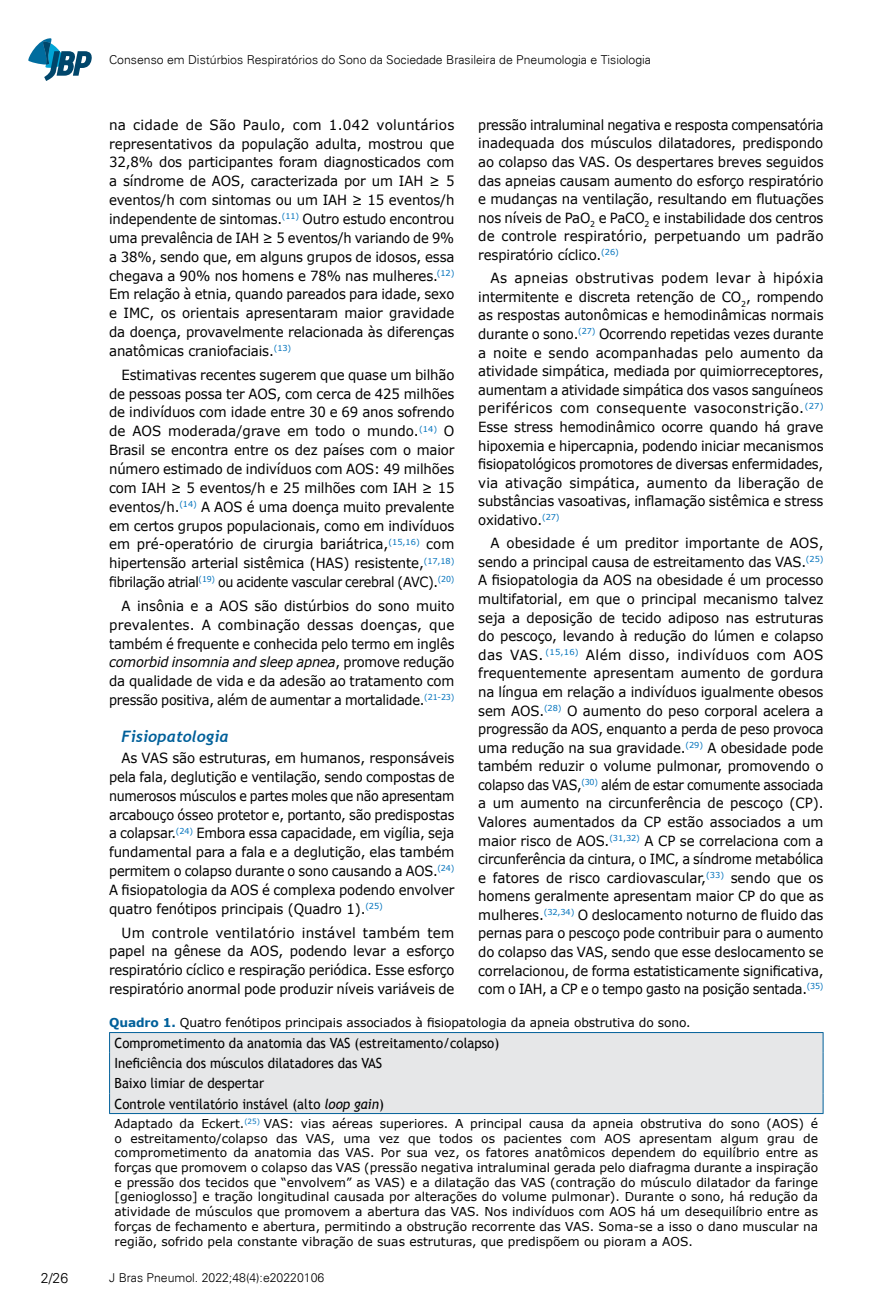
<style>
.page{position:relative;width:893px;height:1315px;background:#fff}
.page>*{position:absolute;margin:0;border:0;box-sizing:border-box;transform-origin:0 0}
.t1{font:italic 700 15.75px "Trebuchet";color:#01609a}
.t2{font:14px/18.9px "Verdana";letter-spacing:-.01em;color:#000;text-align:justify}
.t3{font:14px/18.9px "Verdana";letter-spacing:-.01em;color:#000;text-align:justify;scale:.95 1}
.t4{font:14px/18.6px "Verdana";letter-spacing:-.01em;color:#000;text-align:justify;scale:.96 1}
.t5{font:14px/18.6px "Verdana";letter-spacing:-.01em;color:#000;text-align:justify;scale:.92 1}
.t6{font:14px/20.3px "Trebuchet MS";color:#000;scale:.94 1}
.t7{font:300 14px "Univers";color:#000}
.t8{font:12.25px/14.7px "Verdana";letter-spacing:-.01em;color:#000;text-align:justify}
.t9{font:300 12.25px "Univers";color:#000}
.s1{font-style:italic}
.s2{font-weight:700;color:#01609a}
</style>
<div class="page">
<svg style="left:28px;top:38px;width:64px;height:43px"></svg>
<div style="left:110px;top:1033px;width:713px;height:80px;background:#e6e7e8"></div>
<hr style="left:109px;top:1032px;width:714px;height:1px;background:#01609a">
<svg style="left:109px;top:1033px;width:1px;height:80px"></svg>
<svg style="left:823px;top:1033px;width:1px;height:80px"></svg>
<hr style="left:109px;top:1113px;width:714px;height:1px;background:#01609a">
<p class="t9" style="left:109px;top:52px;width:543px">Consenso em Distúrbios Respiratórios do Sono da Sociedade Brasileira de Pneumologia e Tisiologia</p>
<p class="t2" style="left:109px;top:115px;width:347px">na cidade de São Paulo, com 1.042 voluntários representativos da população adulta, mostrou que 32,8% dos participantes foram diagnosticados com a síndrome de AOS, caracterizada por um IAH ≥ 5 eventos/h com sintomas ou um IAH ≥ 15 eventos/h independente de sintomas.<sup>(11)</sup> Outro estudo encontrou uma prevalência de IAH ≥ 5 eventos/h variando de 9% a 38%, sendo que, em alguns grupos de idosos, essa chegava a 90% nos homens e 78% nas mulheres.<sup>(12)<br></sup>Em relação à etnia, quando pareados para idade, sexo e IMC, os orientais apresentaram maior gravidade da doença, provavelmente relacionada às diferenças anatômicas craniofaciais.<sup>(13)</sup></p>
<p class="t3" style="left:109px;top:365px;width:365px;text-indent:12px">Estimativas recentes sugerem que quase um bilhão de pessoas possa ter AOS, com cerca de 425 milhões de indivíduos com idade entre 30 e 69 anos sofrendo de AOS moderada/grave em todo o mundo.<sup>(14)</sup> O Brasil se encontra entre os dez países com o maior número estimado de indivíduos com AOS: 49 milhões com IAH ≥ 5 eventos/h e 25 milhões com IAH ≥ 15 eventos/h.<sup>(14)</sup> A AOS é uma doença muito prevalente em certos grupos populacionais, como em indivíduos em pré-operatório de cirurgia bariátrica,<sup>(15,16)</sup> com hipertensão arterial sistêmica (HAS) resistente,<sup>(17,18) </sup>fibrilação atrial<sup>(19)</sup> ou acidente vascular cerebral (AVC).<sup>(20)</sup></p>
<p class="t3" style="left:109px;top:596px;width:365px;text-indent:12px">A insônia e a AOS são distúrbios do sono muito prevalentes. A combinação dessas doenças, que também é frequente e conhecida pelo termo em inglês <span class="s1">comorbid insomnia and sleep apnea</span>, promove redução da qualidade de vida e da adesão ao tratamento com pressão positiva, além de aumentar a mortalidade.<sup>(21-23)</sup></p>
<p class="t1" style="left:122px;top:726px;width:109px">Fisiopatologia</p>
<p class="t3" style="left:109px;top:748px;width:365px;text-indent:12px">As VAS são estruturas, em humanos, responsáveis pela fala, deglutição e ventilação, sendo compostas de numerosos músculos e partes moles que não apresentam arcabouço ósseo protetor e, portanto, são predispostas a colapsar.<sup>(24)</sup> Embora essa capacidade, em vigília, seja fundamental para a fala e a deglutição, elas também permitem o colapso durante o sono causando a AOS.<sup>(24)<br></sup>A fisiopatologia da AOS é complexa podendo envolver quatro fenótipos principais (Quadro 1).<sup>(25)</sup></p>
<p class="t2" style="left:109px;top:923px;width:347px;text-indent:12px">Um controle ventilatório instável também tem papel na gênese da AOS, podendo levar a esforço respiratório cíclico e respiração periódica. Esse esforço respiratório anormal pode produzir níveis variáveis de</p>
<p class="t5" style="left:478px;top:116px;width:377px">pressão intraluminal negativa e resposta compensatória inadequada dos músculos dilatadores, predispondo ao colapso das VAS. Os despertares breves seguidos das apneias causam aumento do esforço respiratório e mudanças na ventilação, resultando em flutuações nos níveis de PaO<sub>2</sub> e PaCO<sub>2</sub> e instabilidade dos centros de controle respiratório, perpetuando um padrão respiratório cíclico.<sup>(26)</sup></p>
<p class="t2" style="left:478px;top:269px;width:347px;text-indent:12px">As apneias obstrutivas podem levar à hipóxia intermitente e discreta retenção de CO<sub>2</sub>, rompendo as respostas autonômicas e hemodinâmicas normais durante o sono.<sup>(27)</sup> Ocorrendo repetidas vezes durante a noite e sendo acompanhadas pelo aumento da atividade simpática, mediada por quimiorreceptores, aumentam a atividade simpática dos vasos sanguíneos periféricos com consequente vasoconstrição.<sup>(27)<br></sup>Esse stress hemodinâmico ocorre quando há grave hipoxemia e hipercapnia, podendo iniciar mecanismos fisiopatológicos promotores de diversas enfermidades, via ativação simpática, aumento da liberação de substâncias vasoativas, inflamação sistêmica e stress oxidativo.<sup>(27)</sup></p>
<p class="t4" style="left:478px;top:534px;width:361px;text-indent:12px">A obesidade é um preditor importante de AOS, sendo a principal causa de estreitamento das VAS.<sup>(25)<br></sup>A fisiopatologia da AOS na obesidade é um processo multifatorial, em que o principal mecanismo talvez seja a deposição de tecido adiposo nas estruturas do pescoço, levando à redução do lúmen e colapso das VAS. <sup>(15,16)</sup> Além disso, indivíduos com AOS frequentemente apresentam aumento de gordura na língua em relação a indivíduos igualmente obesos sem AOS.<sup>(28)</sup> O aumento do peso corporal acelera a progressão da AOS, enquanto a perda de peso provoca uma redução na sua gravidade.<sup>(29)</sup> A obesidade pode também reduzir o volume pulmonar, promovendo o colapso das VAS,<sup>(30)</sup> além de estar comumente associada a um aumento na circunferência de pescoço (CP).<br>Valores aumentados da CP estão associados a um maior risco de AOS.<sup>(31,32)</sup> A CP se correlaciona com a circunferência da cintura, o IMC, a síndrome metabólica e fatores de risco cardiovascular,<sup>(33)</sup> sendo que os homens geralmente apresentam maior CP do que as mulheres.<sup>(32,34)</sup> O deslocamento noturno de fluido das pernas para o pescoço pode contribuir para o aumento do colapso das VAS, sendo que esse deslocamento se correlacionou, de forma estatisticamente significativa, com o IAH, a CP e o tempo gasto na posição sentada.<sup>(35)</sup></p>
<p class="t8" style="left:109px;top:1015px;width:583px"><span class="s2">Quadro 1.</span> Quatro fenótipos principais associados à fisiopatologia da apneia obstrutiva do sono.</p>
<p class="t6" style="left:115px;top:1033px;width:411px">Comprometimento da anatomia das VAS (estreitamento/colapso)<br>Ineficiência dos músculos dilatadores das VAS<br>Baixo limiar de despertar<br>Controle ventilatório instável (alto <span class="s1">loop gain</span>)</p>
<p class="t8" style="left:115px;top:1116px;width:705px">Adaptado da Eckert.<sup>(25)</sup> VAS: vias aéreas superiores. A principal causa da apneia obstrutiva do sono (AOS) é o estreitamento/colapso das VAS, uma vez que todos os pacientes com AOS apresentam algum grau de comprometimento da anatomia das VAS. Por sua vez, os fatores anatômicos dependem do equilíbrio entre as forças que promovem o colapso das VAS (pressão negativa intraluminal gerada pelo diafragma durante a inspiração e pressão dos tecidos que “envolvem” as VAS) e a dilatação das VAS (contração do músculo dilatador da faringe [genioglosso] e tração longitudinal causada por alterações do volume pulmonar). Durante o sono, há redução da atividade de músculos que promovem a abertura das VAS. Nos indivíduos com AOS há um desequilíbrio entre as forças de fechamento e abertura, permitindo a obstrução recorrente das VAS. Soma-se a isso o dano muscular na região, sofrido pela constante vibração de suas estruturas, que predispõem ou pioram a AOS.</p>
<p class="t7" style="left:41px;top:1269px;width:29px">2/26</p>
<p class="t9" style="left:109px;top:1270px;width:217px">J Bras Pneumol. 2022;48(4):e20220106</p>
</div>
